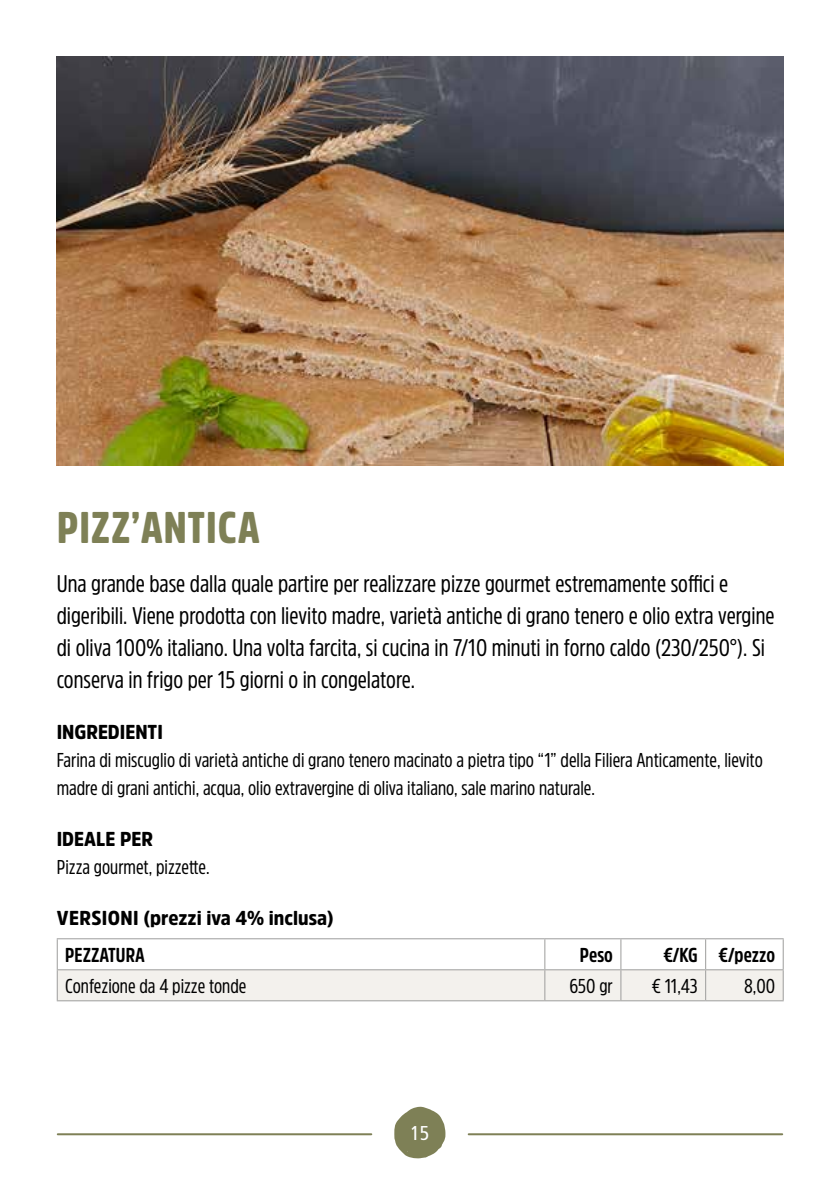
<style>
.page{position:relative;width:840px;height:1191px;background:#fff}
.page>*{position:absolute;margin:0;border:0;box-sizing:border-box;transform-origin:0 0}
.t1{font:900 44px "Amsi Pro Cond";letter-spacing:.02em;color:#7e8056}
.t2{font:24px/32px "Amsi Pro Cond";color:#000}
.t3{font:20px/28px "Amsi Pro Cond";color:#000}
.t4{font:900 20px "Amsi Pro Narw";color:#000}
.t5{font:700 20px "Amsi Pro Cond";color:#000}
.t6{font:condensed 20px "Frutiger LT Std";color:#fff}
</style>
<div class="page">
<hr style="left:58px;top:1133px;width:313px;height:2px;background:#7e8056">
<hr style="left:468px;top:1133px;width:313px;height:2px;background:#7e8056">
<svg style="left:394px;top:1106px;width:51px;height:52px"></svg>
<img style="left:57px;top:57px;width:725px;height:408px">
<svg style="left:58px;top:939px;width:724px;height:61px"></svg>
<hr style="left:57px;top:969px;width:487px;height:1px;background:#9d9d9c">
<hr style="left:544px;top:969px;width:76px;height:1px;background:#9d9d9c">
<hr style="left:620px;top:969px;width:85px;height:1px;background:#9d9d9c">
<hr style="left:705px;top:969px;width:78px;height:1px;background:#9d9d9c">
<hr style="left:57px;top:938px;width:487px;height:1px;background:#9d9d9c">
<hr style="left:57px;top:939px;width:1px;height:30px;background:#9d9d9c">
<hr style="left:544px;top:938px;width:76px;height:1px;background:#9d9d9c">
<hr style="left:620px;top:938px;width:85px;height:1px;background:#9d9d9c">
<hr style="left:705px;top:938px;width:78px;height:1px;background:#9d9d9c">
<hr style="left:782px;top:939px;width:1px;height:30px;background:#9d9d9c">
<hr style="left:57px;top:970px;width:1px;height:30px;background:#9d9d9c">
<hr style="left:782px;top:970px;width:1px;height:30px;background:#9d9d9c">
<hr style="left:57px;top:1000px;width:487px;height:1px;background:#9d9d9c">
<hr style="left:544px;top:1000px;width:76px;height:1px;background:#9d9d9c">
<hr style="left:620px;top:1000px;width:85px;height:1px;background:#9d9d9c">
<hr style="left:705px;top:1000px;width:78px;height:1px;background:#9d9d9c">
<hr style="left:544px;top:939px;width:1px;height:30px;background:#9d9d9c">
<hr style="left:620px;top:939px;width:1px;height:30px;background:#9d9d9c">
<hr style="left:704px;top:939px;width:1px;height:30px;background:#9d9d9c">
<hr style="left:544px;top:970px;width:1px;height:30px;background:#9d9d9c">
<hr style="left:620px;top:970px;width:1px;height:30px;background:#9d9d9c">
<hr style="left:704px;top:970px;width:1px;height:30px;background:#9d9d9c">
<h1 class="t1" style="left:57px;top:498px;width:204px">PIZZ’ANTICA</h1>
<p class="t2" style="left:57px;top:567px;width:718px">Una grande base dalla quale partire per realizzare pizze gourmet estremamente soffici e digeribili. Viene prodotta con lievito madre, varietà antiche di grano tenero e olio extra vergine di oliva 100% italiano. Una volta farcita, si cucina in 7/10 minuti in forno caldo (230/250°). Si conserva in frigo per 15 giorni o in congelatore.</p>
<p class="t4" style="left:57px;top:718px;width:108px">INGREDIENTI</p>
<p class="t3" style="left:57px;top:745px;width:707px">Farina di miscuglio di varietà antiche di grano tenero macinato a pietra tipo “1” della Filiera Anticamente, lievito madre di grani antichi, acqua, olio extravergine di oliva italiano, sale marino naturale.</p>
<p class="t4" style="left:57px;top:825px;width:98px">IDEALE PER</p>
<p class="t3" style="left:57px;top:852px;width:154px">Pizza gourmet, pizzette.</p>
<p class="t4" style="left:57px;top:903px;width:278px">VERSIONI (prezzi iva 4% inclusa)</p>
<p class="t5" style="left:65px;top:941px;width:81px">PEZZATURA</p>
<p class="t5" style="left:579px;top:941px;width:35px">Peso</p>
<p class="t5" style="left:663px;top:941px;width:113px">€/KG €/pezzo</p>
<p class="t3" style="left:65px;top:971px;width:182px">Confezione da 4 pizze tonde</p>
<p class="t3" style="left:569px;top:971px;width:45px">650 gr</p>
<p class="t3" style="left:651px;top:971px;width:47px">€ 11,43</p>
<p class="t3" style="left:743px;top:971px;width:33px">8,00</p>
<p class="t6" style="left:410px;top:1121px;width:21px">15</p>
</div>
